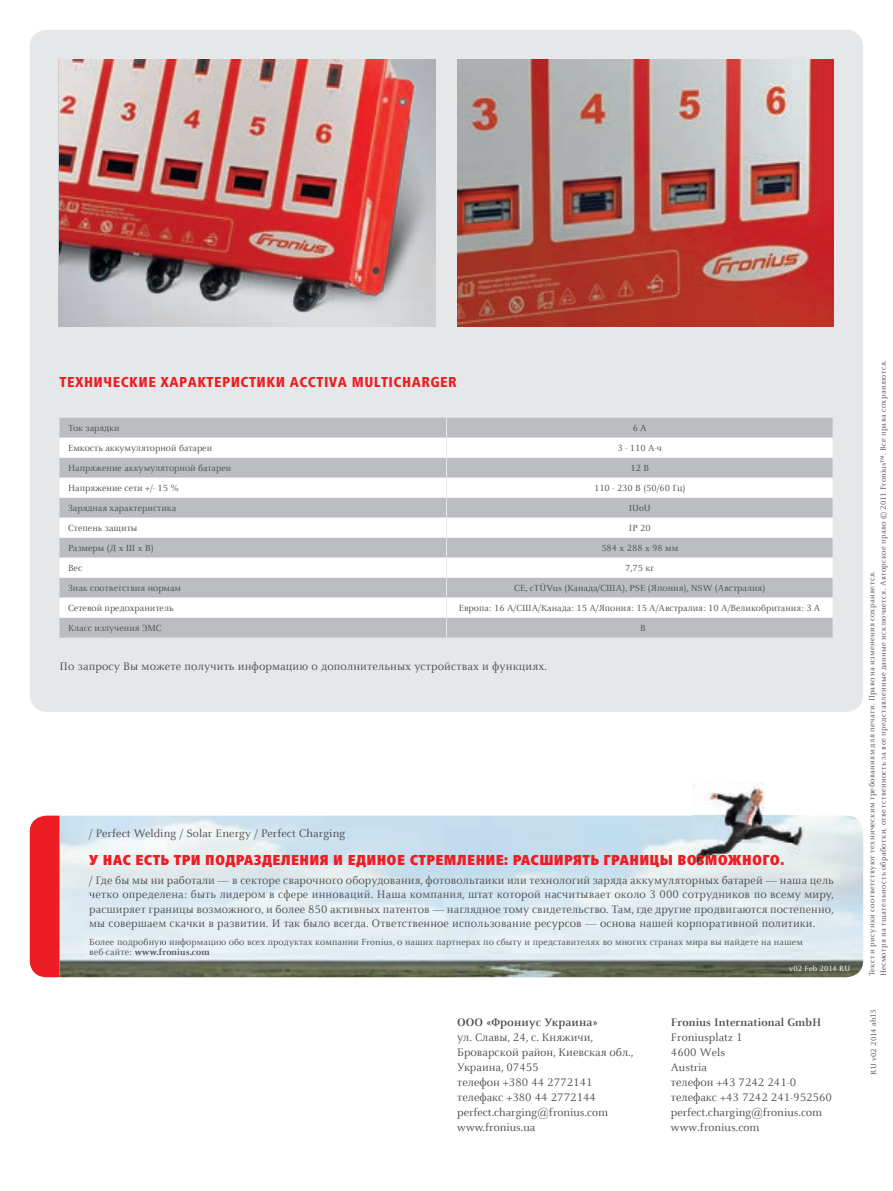
<style>
.page{position:relative;width:893px;height:1191px;background:#fff}
.page>*{position:absolute;margin:0;border:0;box-sizing:border-box;transform-origin:0 0}
.t1{font:900 condensed 15px "Frutiger Next LTW1 G";letter-spacing:.02em;color:#ee1d23}
.t2{font:800 condensed 15px "Frutiger Next LTW1 G";letter-spacing:.03em;color:#ee1d23}
.t3{font:12px/15px "Celeste Offc Pro";color:#4b4c4d}
.t4{font:700 12px "Celeste Offc Pro";letter-spacing:.01em;color:#4b4c4d}
.t5{font:9.75px/10.5px "Celeste Offc Pro";color:#4b4c4d}
.t6{font:8.25px/11.2px "Celeste Offc Pro";letter-spacing:.045em;color:#4b4c4d}
.t7{font:8.25px "Celeste Offc Pro";letter-spacing:-.005em;color:#4b4c4d}
.t8{font:8.25px "Celeste Offc Pro";letter-spacing:.005em;color:#fff}
.s1{font-weight:700}
</style>
<div class="page">
<img style="left:60px;top:815px;width:803px;height:162px">
<img style="left:693px;top:783px;width:113px;height:88px">
<div style="left:30px;top:815px;width:30px;height:162px;background:#ee1d23"></div>
<div style="left:30px;top:30px;width:833px;height:682px;background:#e6e7e9;border-radius:17px"></div>
<div style="left:60px;top:418px;width:773px;height:219px;background:#bcbdc0"></div>
<svg style="left:60px;top:438px;width:386px;height:179px;background:#e1e1e3"></svg>
<svg style="left:447px;top:438px;width:386px;height:179px;background:#e1e1e3"></svg>
<svg style="left:446px;top:418px;width:1px;height:219px"></svg>
<img style="left:457px;top:60px;width:376px;height:266px">
<img style="left:60px;top:60px;width:376px;height:266px">
<p class="t2" style="left:60px;top:373px;width:399px">ТЕХНИЧЕСКИЕ ХАРАКТЕРИСТИКИ ACCTIVA MULTICHARGER</p>
<p class="t5" style="left:68px;top:423px;width:53px">Ток зарядки</p>
<p class="t5" style="left:633px;top:423px;width:16px">6 A</p>
<p class="t5" style="left:68px;top:443px;width:146px">Емкость аккумуляторной батареи</p>
<p class="t5" style="left:617px;top:443px;width:46px">3 - 110 А-ч</p>
<p class="t5" style="left:68px;top:463px;width:165px">Напряжение аккумуляторной батареи</p>
<p class="t5" style="left:630px;top:463px;width:20px">12 В</p>
<p class="t5" style="left:68px;top:483px;width:113px">Напряжение сети +/- 15 %</p>
<p class="t5" style="left:594px;top:483px;width:93px">110 - 230 В (50/60 Гц)</p>
<p class="t5" style="left:68px;top:503px;width:110px">Зарядная характеристика</p>
<p class="t5" style="left:629px;top:503px;width:24px">IUoU</p>
<p class="t5" style="left:68px;top:523px;width:71px">Степень защиты</p>
<p class="t5" style="left:629px;top:523px;width:23px">IP 20</p>
<p class="t5" style="left:68px;top:543px;width:87px">Размеры (Д x Ш x В)</p>
<p class="t5" style="left:601px;top:543px;width:78px">584 x 288 x 98 мм</p>
<p class="t5" style="left:68px;top:563px;width:16px">Вес</p>
<p class="t5" style="left:625px;top:563px;width:31px">7,75 кг</p>
<p class="t5" style="left:68px;top:583px;width:115px">Знак соответствия нормам</p>
<p class="t5" style="left:514px;top:583px;width:253px">CE, cTÜVus (Канада/США), PSE (Япония), NSW (Австралия)</p>
<p class="t5" style="left:68px;top:603px;width:107px">Сетевой предохранитель</p>
<p class="t5" style="left:459px;top:603px;width:363px">Европа: 16 A/США/Канада: 15 A/Япония: 15 A/Австралия: 10 A/Великобритания: 3 A</p>
<p class="t5" style="left:68px;top:623px;width:95px">Класс излучения ЭМС</p>
<p class="t5" style="left:640px;top:623px;width:7px">B</p>
<p class="t3" style="left:60px;top:658px;width:489px">По запросу Вы можете получить информацию о дополнительных устройствах и функциях.</p>
<p class="t3" style="left:89px;top:825px;width:258px">/ Perfect Welding / Solar Energy / Perfect Charging</p>
<p class="t1" style="left:89px;top:851px;width:696px">У НАС ЕСТЬ ТРИ ПОДРАЗДЕЛЕНИЯ И ЕДИНОЕ СТРЕМЛЕНИЕ: РАСШИРЯТЬ ГРАНИЦЫ ВОЗМОЖНОГО.</p>
<p class="t3" style="left:89px;top:872px;width:746px;line-height:14.5px;text-align:justify">/ Где бы мы ни работали — в секторе сварочного оборудования, фотовольтаики или технологий заряда аккумуляторных батарей — наша цель четко определена: быть лидером в сфере инноваций. Наша компания, штат которой насчитывает около 3 000 сотрудников по всему миру, расширяет границы возможного, и более 850 активных патентов — наглядное тому свидетельство. Там, где другие продвигаются постепенно, мы совершаем скачки в развитии. И так было всегда. Ответственное использование ресурсов — основа нашей корпоративной политики.</p>
<p class="t5" style="left:89px;top:936px;width:715px">Более подробную информацию обо всех продуктах компании Fronius, о наших партнерах по сбыту и представителях во многих странах мира вы найдете на нашем веб-сайте: <span class="s1">www.fronius.com</span></p>
<p class="t8" style="left:789px;top:963px;width:63px">v02 Feb 2014 RU</p>
<p class="t6" style="left:866px;top:976px;width:618px;rotate:-90deg">Текст и рисунки соответствуют техническим требованиям для печати. Право на изменения сохраняется.<br>Несмотря на тщательность обработки, ответственность за все представленные данные исключается. Авторское право © 2011 Fronius™. Все права сохраняются.</p>
<p class="t4" style="left:457px;top:1015px;width:142px">OOO «Фрониус Украина»</p>
<p class="t3" style="left:457px;top:1030px;width:178px">ул. Славы, 24, с. Княжичи,<br>Броварской paйoн, Киевская обл.,<br>Украина, 07455<br>телефон +380 44 2772141 телефакс +380 44 2772144 perfect.charging@fronius.com www.fronius.ua</p>
<p class="t4" style="left:671px;top:1015px;width:152px">Fronius International GmbH</p>
<p class="t7" style="left:868px;top:1074px;width:67px;rotate:-90deg">RU v02 2014 ab13</p>
<p class="t3" style="left:671px;top:1030px;width:163px">Froniusplatz 1<br>4600 Wels<br>Austria<br>телефон +43 7242 241-0 телефакс +43 7242 241-952560 perfect.charging@fronius.com www.fronius.com</p>
</div>
